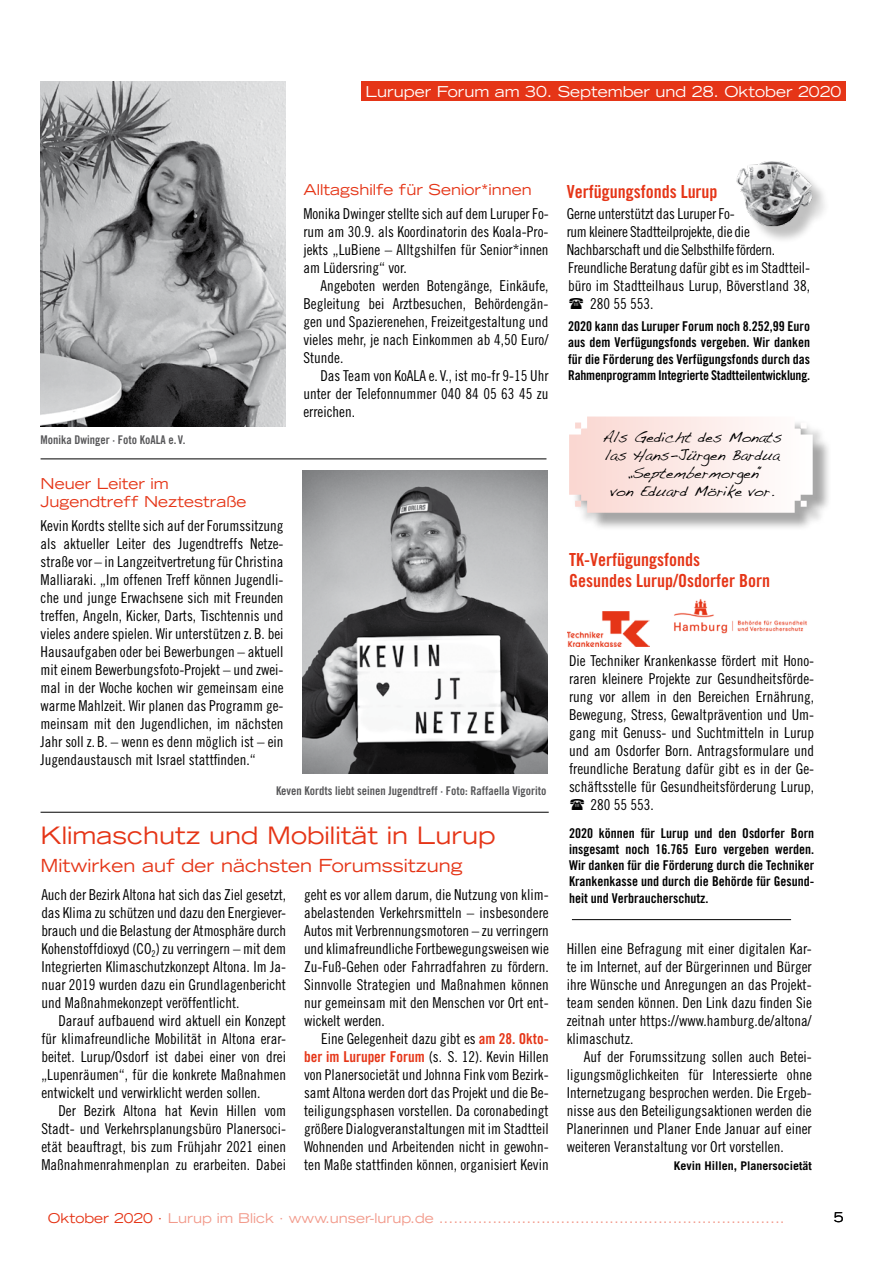
<style>
.page{position:relative;width:893px;height:1263px;background:#fff}
.page>*{position:absolute;margin:0;border:0;box-sizing:border-box;transform-origin:0 0}
.t1{font:expanded 24px "Trade Gothic LH";color:#e53517}
.t2{font:18px/21px "Trade Gothic Bold Cond Twenty";color:#e53517}
.t3{font:expanded 18px "Trade Gothic LH";color:#e53517}
.t4{font:15px/18px "Trade Gothic Cond Eighteen";color:#000;text-align:justify}
.t5{font:15px/18px "Trade Gothic Cond Eighteen";letter-spacing:-.02em;color:#000}
.t6{font:15px/18px "Handwriting Dakota";color:#000;text-align:center}
.t7{font:expanded 15px/18px "Trade Gothic LH";color:#e53517}
.t8{font:expanded 15px "Trade Gothic LH";color:#fff}
.t9{font:13.5px/16.2px "Trade Gothic Bold Cond Twenty";letter-spacing:-.01em;color:#000;text-align:justify}
.t10{font:expanded 13.5px "Trade Gothic LH";color:#f29a8b}
.t11{font:expanded 13.5px "Trade Gothic LH";color:#000}
.t12{font:12px "Trade Gothic Bold Cond Twenty";color:#58585a}
.t13{font:700 12px "Trade Gothic";color:#000}
.s1{font-family:"Trade Gothic Bold Cond Twenty";color:#e53517}
.s2{color:#e53517}
</style>
<div class="page">
<div style="left:740px;top:164px;width:90px;height:80px;background:#000;opacity:.25"></div>
<img style="left:736px;top:161px;width:78px;height:75px">
<img style="left:568px;top:612px;width:81px;height:35px">
<img style="left:674px;top:599px;width:133px;height:35px">
<div style="left:571px;top:419px;width:260px;height:112px;background:#000;opacity:.35"></div>
<svg style="left:569px;top:416px;width:244px;height:97px"></svg>
<div style="left:361px;top:82px;width:485px;height:19px;background:#e53517"></div>
<img style="left:302px;top:470px;width:245px;height:303px">
<hr style="left:41px;top:812px;width:508px;height:1px;background:#000">
<hr style="left:572px;top:919px;width:219px;height:1px;background:#000">
<hr style="left:41px;top:458px;width:505px;height:1px;background:#000">
<img style="left:41px;top:81px;width:245px;height:346px">
<p class="t8" style="left:366px;top:82px;width:477px">Luruper Forum am 30. September und 28. Oktober 2020</p>
<p class="t12" style="left:41px;top:433px;width:146px">Monika Dwinger · Foto KoALA e. V.</p>
<p class="t7" style="left:303px;top:180px;width:230px">Alltagshilfe für Senior*innen</p>
<p class="t4" style="left:303px;top:204px;width:247px">Monika Dwinger stellte sich auf dem Luruper Fo&shy;rum am 30.9. als Koordinatorin des Koala-Pro&shy;jekts „LuBiene – Alltgshilfen für Senior*innen am Lüdersring“ vor.</p>
<p class="t4" style="left:303px;top:276px;width:247px;text-indent:17px">Angeboten werden Botengänge, Einkäufe, Begleitung bei Arztbesuchen, Behördengän&shy;gen und Spazierenehen, Freizeitgestaltung und vieles mehr, je nach Einkommen ab 4,50 Euro/ Stunde.</p>
<p class="t4" style="left:303px;top:366px;width:247px;text-indent:17px">Das Team von KoALA e. V., ist mo-fr 9-15 Uhr unter der Telefonnummer 040 84 05 63 45 zu erreichen.</p>
<p class="t7" style="left:41px;top:474px;width:207px">Neuer Leiter im<br>Jugendtreff Neztestraße</p>
<p class="t4" style="left:41px;top:516px;width:245px">Kevin Kordts stellte sich auf der Forumssitzung als aktueller Leiter des Jugendtreffs Netze&shy;straße vor – in Langzeitvertretung für Christina Malliaraki. „Im offenen Treff können Jugendli&shy;che und junge Erwachsene sich mit Freunden treffen, Angeln, Kicker, Darts, Tischtennis und vieles andere spielen. Wir unterstützen z. B. bei Hausaufgaben oder bei Bewerbungen – aktuell mit einem Bewerbungsfoto-Projekt – und zwei&shy;mal in der Woche kochen wir gemeinsam eine warme Mahlzeit. Wir planen das Programm ge&shy;meinsam mit den Jugendlichen, im nächsten Jahr soll z. B. – wenn es denn möglich ist – ein Jugendaustausch mit Israel stattfinden.“</p>
<p class="t12" style="left:276px;top:783px;width:272px">Keven Kordts liebt seinen Jugendtreff · Foto: Raffaella Vigorito</p>
<h1 class="t1" style="left:41px;top:819px;width:456px">Klimaschutz und Mobilität in Lurup</h1>
<p class="t3" style="left:41px;top:853px;width:424px">Mitwirken auf der nächsten Forumssitzung</p>
<p class="t4" style="left:41px;top:885px;width:246px">Auch der Bezirk Altona hat sich das Ziel gesetzt, das Klima zu schützen und dazu den Energiever&shy;brauch und die Belastung der Atmosphäre durch Kohenstoffdioxyd (CO<sub>2</sub>) zu verringern – mit dem Integrierten Klimaschutzkonzept Altona. Im Ja&shy;nuar 2019 wurden dazu ein Grundlagenbericht und Maßnahmekonzept veröffentlicht.</p>
<p class="t4" style="left:41px;top:1011px;width:246px;text-indent:17px">Darauf aufbauend wird aktuell ein Konzept für klimafreundliche Mobilität in Altona erar&shy;beitet. Lurup/Osdorf ist dabei einer von drei „Lupenräumen“, für die konkrete Maßnahmen entwickelt und verwirklicht werden sollen.</p>
<p class="t4" style="left:41px;top:1101px;width:246px;text-indent:17px">Der Bezirk Altona hat Kevin Hillen vom Stadt- und Verkehrsplanungsbüro Planersoci&shy;etät beauftragt, bis zum Frühjahr 2021 einen Maßnahmenrahmenplan zu erarbeiten. Dabei</p>
<p class="t4" style="left:304px;top:885px;width:246px">geht es vor allem darum, die Nutzung von klim&shy;abelastenden Verkehrsmitteln – insbesondere Autos mit Verbrennungsmotoren – zu verringern und klimafreundliche Fortbewegungsweisen wie Zu-Fuß-Gehen oder Fahrradfahren zu fördern.<br>Sinnvolle Strategien und Maßnahmen können nur gemeinsam mit den Menschen vor Ort ent&shy;wickelt werden.</p>
<p class="t4" style="left:304px;top:1029px;width:246px;text-indent:17px">Eine Gelegenheit dazu gibt es <span class="s1">am 28. Okto&shy;ber im Luruper Forum</span> (s. S. 12). Kevin Hillen von Planersocietät und Johnna Fink vom Bezirk&shy;samt Altona werden dort das Projekt und die Be&shy;teiligungsphasen vorstellen. Da coronabedingt größere Dialogveranstaltungen mit im Stadtteil Wohnenden und Arbeitenden nicht in gewohn&shy;ten Maße stattfinden können, organisiert Kevin</p>
<p class="t2" style="left:567px;top:181px;width:152px">Verfügungsfonds Lurup</p>
<p class="t5" style="left:567px;top:204px;width:210px">Gerne unterstützt das Luruper Fo-<br>rum kleinere Stadtteilprojekte, die die<br>Nachbarschaft und die Selbsthilfe fördern.</p>
<p class="t4" style="left:568px;top:258px;width:243px">Freundliche Beratung dafür gibt es im Stadtteil-</p>
<p class="t4" style="left:568px;top:276px;width:243px">büro im Stadtteilhaus Lurup, Böverstland 38,</p>
<p class="t4" style="left:590px;top:294px;width:65px">280 55 553.</p>
<p class="t9" style="left:568px;top:318px;width:243px">2020 kann das Luruper Forum noch 8.252,99 Euro aus dem Verfügungsfonds vergeben. Wir danken für die Förderung des Verfügungsfonds durch das Rahmenprogramm Integrierte Stadtteilentwicklung.</p>
<p class="t6" style="left:603px;top:427px;width:181px">Als Gedicht des Monats las Hans-Jürgen Bardua „Septembermorgen“<br>von Eduard Mörike vor.</p>
<p class="t2" style="left:569px;top:549px;width:202px">TK-Verfügungsfonds<br>Gesundes Lurup/Osdorfer Born</p>
<p class="t4" style="left:569px;top:651px;width:247px">Die Techniker Krankenkasse fördert mit Hono-</p>
<p class="t4" style="left:569px;top:669px;width:247px">raren kleinere Projekte zur Gesundheitsförde-</p>
<p class="t4" style="left:569px;top:687px;width:247px">rung vor allem in den Bereichen Ernährung,</p>
<p class="t4" style="left:569px;top:705px;width:247px">Bewegung, Stress, Gewaltprävention und Um-</p>
<p class="t4" style="left:569px;top:723px;width:247px">gang mit Genuss- und Suchtmitteln in Lurup</p>
<p class="t4" style="left:569px;top:741px;width:247px">und am Osdorfer Born. Antragsformulare und</p>
<p class="t4" style="left:569px;top:759px;width:247px">freundliche Beratung dafür gibt es in der Ge-</p>
<p class="t4" style="left:569px;top:777px;width:247px">schäftsstelle für Gesundheitsförderung Lurup,</p>
<p class="t4" style="left:590px;top:795px;width:65px">280 55 553.</p>
<p class="t9" style="left:569px;top:825px;width:247px">2020 können für Lurup und den Osdorfer Born insgesamt noch 16.765 Euro vergeben werden.<br>Wir danken für die Förderung durch die Techniker Krankenkasse und durch die Behörde für Gesund&shy;heit und Verbraucherschutz.</p>
<p class="t4" style="left:567px;top:939px;width:247px">Hillen eine Befragung mit einer digitalen Kar&shy;te im Internet, auf der Bürgerinnen und Bürger ihre Wünsche und Anregungen an das Projekt&shy;team senden können. Den Link dazu finden Sie zeitnah unter https://www.hamburg.de/altona/ klimaschutz.</p>
<p class="t4" style="left:567px;top:1047px;width:247px;text-indent:17px">Auf der Forumssitzung sollen auch Betei&shy;ligungsmöglichkeiten für Interessierte ohne Internetzugang besprochen werden. Die Ergeb&shy;nisse aus den Beteiligungsaktionen werden die Planerinnen und Planer Ende Januar auf einer weiteren Veranstaltung vor Ort vorstellen.</p>
<p class="t13" style="left:674px;top:1158px;width:140px">Kevin Hillen, Planersocietät</p>
<p class="t10" style="left:48px;top:1209px;width:397px"><span class="s2">Oktober 2020 ·</span> Lurup im Blick · www. unser-lurup. de .......................................................................</p>
<p class="t11" style="left:834px;top:1209px;width:11px">5</p>
</div>
